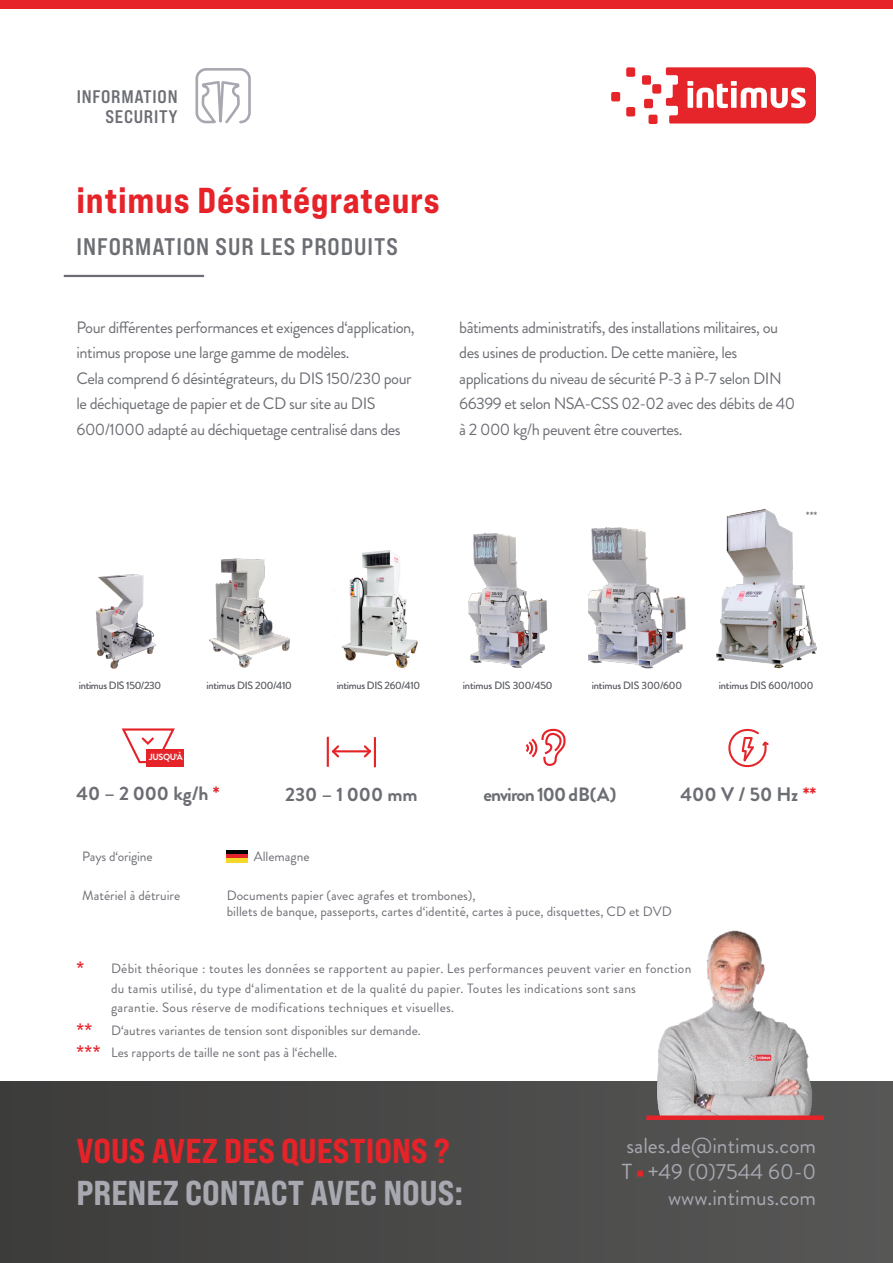
<style>
.page{position:relative;width:893px;height:1263px;background:#fff}
.page>*{position:absolute;margin:0;border:0;box-sizing:border-box;transform-origin:0 0}
.t1{font:36px "Bebas Neue Pro Exp Eb";letter-spacing:.02em;color:#e52329}
.t2{font:34.5px "Bebas Neue Pro Exp Eb";color:#a7a8b0}
.t3{font:34.5px "Bebas Neue Pro Exp Eb";color:#e52329}
.t4{font:24px "Bebas Neue Pro Exp Bd";letter-spacing:.04em;color:#6c6e74}
.t5{font:21.75px/26.1px "Brandon Grotesque";color:#a7a8b0;text-align:right}
.t6{font:700 19.65px "Brandon Grotesque";color:#6c6e74}
.t7{font:700 19.35px "Brandon Grotesque";letter-spacing:-.005em;color:#6c6e74}
.t8{font:700 19.35px "Brandon Grotesque";letter-spacing:-.05em;color:#6c6e74}
.t9{font:18.15px/20.9px "Bebas Neue Pro Exp Bd";letter-spacing:.04em;color:#6c6e74;text-align:right}
.t10{font:16.5px/25.5px "Brandon Grotesque";letter-spacing:-.03em;color:#6c6e74}
.t11{font:16.5px "Bebas Neue Pro Exp Eb";color:#e52329}
.t12{font:13.5px/22.5px "Brandon Grotesque";color:#6c6e74}
.t13{font:13.5px/19.5px "Brandon Grotesque";letter-spacing:.02em;color:#6c6e74}
.t14{font:12px "Brandon Grotesque";color:#6c6e74}
.t15{font:10.5px "Brandon Grotesque";letter-spacing:-.015em;color:#6c6e74}
.t16{font:700 9px "Brandon Grotesque";letter-spacing:-.05em;color:#fafafa}
.s1{color:#e52329}
.s2{font-family:"Bebas Neue Pro Exp Eb";font-size:16.5px;color:#e52329}
</style>
<div class="page">
<div style="left:0;top:0;width:893px;height:8px;background:#e52329"></div>
<div style="left:626px;top:67px;width:9px;height:10px;background:#e52529;border-radius:2px"></div>
<div style="left:626px;top:107px;width:9px;height:9px;background:#e52529;border-radius:2px"></div>
<div style="left:611px;top:92px;width:9px;height:9px;background:#e52529;border-radius:2px"></div>
<div style="left:644px;top:99px;width:9px;height:9px;background:#e52529;border-radius:2px"></div>
<div style="left:648px;top:115px;width:9px;height:9px;background:#e52529;border-radius:2px"></div>
<div style="left:652px;top:84px;width:9px;height:10px;background:#e52529;border-radius:2px"></div>
<div style="left:642px;top:75px;width:9px;height:10px;background:#e52529;border-radius:2px"></div>
<svg style="left:666px;top:67px;width:150px;height:57px"></svg>
<svg style="left:195px;top:68px;width:56px;height:56px"></svg>
<hr style="left:64px;top:275px;width:140px;height:2px;background:#6c6e74">
<hr style="left:226px;top:850px;width:21px;height:4px;background:#000">
<hr style="left:226px;top:854px;width:21px;height:4px;background:#e52329">
<hr style="left:226px;top:858px;width:21px;height:4px;background:#f5d829">
<img style="left:95px;top:574px;width:61px;height:95px">
<img style="left:209px;top:558px;width:81px;height:110px">
<img style="left:342px;top:550px;width:76px;height:119px">
<img style="left:468px;top:532px;width:80px;height:136px">
<img style="left:589px;top:527px;width:96px;height:142px">
<img style="left:716px;top:509px;width:100px;height:160px">
<svg style="left:525px;top:729px;width:41px;height:37px"></svg>
<svg style="left:121px;top:728px;width:54px;height:36px"></svg>
<hr style="left:334px;top:750px;width:36px;height:2px;background:#e52329">
<hr style="left:327px;top:737px;width:2px;height:30px;background:#e52329">
<hr style="left:374px;top:737px;width:2px;height:30px;background:#e52329">
<svg style="left:332px;top:745px;width:9px;height:13px"></svg>
<svg style="left:362px;top:745px;width:9px;height:13px"></svg>
<div style="left:0;top:1082px;width:893px;height:181px;background:linear-gradient(to right,#3c3c3b,#575756)"></div>
<img style="left:616px;top:930px;width:259px;height:188px">
<div style="left:646px;top:1115px;width:178px;height:5px;background:#e52329"></div>
<svg style="left:728px;top:728px;width:41px;height:40px"></svg>
<div style="left:147px;top:749px;width:37px;height:17px;background:#e52329"></div>
<svg style="left:637px;top:1170px;width:6px;height:6px"></svg>
<p class="t9" style="left:77px;top:85px;width:102px">INFORMATION<br>SECURITY</p>
<h1 class="t1" style="left:76px;top:178px;width:365px">intimus Désintégrateurs</h1>
<h3 class="t4" style="left:76px;top:232px;width:323px">INFORMATION SUR LES PRODUITS</h3>
<p class="t10" style="left:77px;top:314px;width:340px">Pour différentes performances et exigences d‘application, intimus propose une large gamme de modèles.<br>Cela comprend 6 désintégrateurs, du DIS 150/230 pour le déchiquetage de papier et de CD sur site au DIS 600/1000 adapté au déchiquetage centralisé dans des</p>
<p class="t10" style="left:459px;top:314px;width:338px">bâtiments administratifs, des installations militaires, ou des usines de production. De cette manière, les applications du niveau de sécurité P-3 à P-7 selon DIN 66399 et selon NSA-CSS 02-02 avec des débits de 40 à 2 000 kg/h peuvent être couvertes.</p>
<p class="t14" style="left:806px;top:507px;width:13px">***</p>
<p class="t15" style="left:79px;top:678px;width:84px">intimus DIS 150/230</p>
<p class="t15" style="left:206px;top:678px;width:87px">intimus DIS 200/410</p>
<p class="t15" style="left:337px;top:678px;width:85px">intimus DIS 260/410</p>
<p class="t15" style="left:463px;top:678px;width:91px">intimus DIS 300/450</p>
<p class="t15" style="left:592px;top:678px;width:92px">intimus DIS 300/600</p>
<p class="t15" style="left:719px;top:678px;width:96px">intimus DIS 600/1000</p>
<p class="t16" style="left:149px;top:751px;width:35px">JUSQU‘À</p>
<p class="t7" style="left:77px;top:779px;width:145px">40 – 2 000 kg/h <span class="s1">*</span></p>
<p class="t7" style="left:285px;top:781px;width:134px">230 – 1 000 mm</p>
<p class="t8" style="left:484px;top:781px;width:134px">environ 100 dB(A)</p>
<p class="t6" style="left:680px;top:781px;width:137px">400 V / 50 Hz <span class="s1">**</span></p>
<p class="t12" style="left:82px;top:845px;width:72px">Pays d‘origine</p>
<p class="t12" style="left:254px;top:845px;width:57px">Allemagne</p>
<p class="t12" style="left:82px;top:884px;width:99px">Matériel à détruire</p>
<p class="t12" style="left:227px;top:887px;width:447px;line-height:16.2px">Documents papier (avec agrafes et trombones),<br>billets de banque, passeports, cartes d‘identité, cartes à puce, disquettes, CD et DVD</p>
<p class="t13" style="left:111px;top:959px;width:582px;text-indent:-34px"><span class="s2">*</span> Débit théorique : toutes les données se rapportent au papier. Les performances peuvent varier en fonction du tamis utilisé, du type d‘alimentation et de la qualité du papier. Toutes les indications sont sans<br>garantie. Sous réserve de modifications techniques et visuelles.</p>
<p class="t11" style="left:77px;top:1019px;width:17px">**</p>
<p class="t12" style="left:77px;top:1019px;width:346px;text-indent:34px">D‘autres variantes de tension sont disponibles sur demande. <span class="s2">***</span> Les rapports de taille ne sont pas à l‘échelle.</p>
<h2 class="t3" style="left:76px;top:1129px;width:375px">VOUS AVEZ DES QUESTIONS ?</h2>
<h2 class="t2" style="left:76px;top:1171px;width:388px">PRENEZ CONTACT AVEC NOUS:</h2>
<h3 class="t5" style="left:622px;top:1132px;width:196px">sales.de@intimus.com<br>T +49 (0)7544 60-0 www.intimus.com</h3>
</div>
